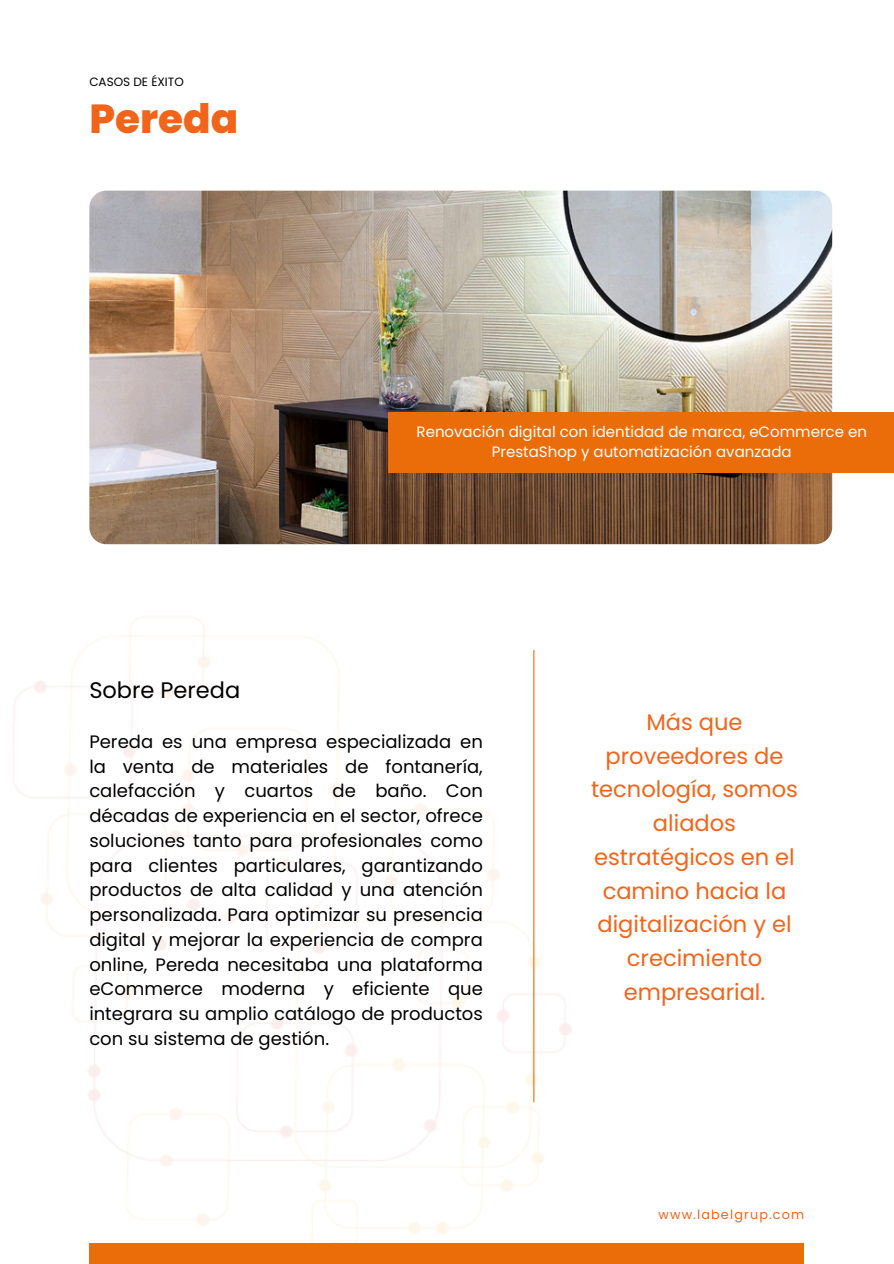
<style>
.page{position:relative;width:894px;height:1264px;background:#fff}
.page>*{position:absolute;margin:0;border:0;box-sizing:border-box;transform-origin:0 0}
.t1{font:800 40.5px "Poppins";color:#f26419}
.t2{font:22.5px/33.8px "Poppins";color:#f26419;text-align:center}
.t3{font:22.5px "Poppins";color:#000}
.t4{font:18px/24.8px "Poppins";color:#000;text-align:justify}
.t5{font:15px/20.2px "Poppins";color:#fff;text-align:center}
.t6{font:12.75px "Poppins";letter-spacing:.09em;color:#f26419}
.t7{font:12px "Poppins";color:#000}
</style>
<div class="page">
<img style="left:13px;top:190px;width:880px;height:1053px">
<hr style="left:533px;top:650px;width:1px;height:451px;background:#eb6d09">
<div style="left:89px;top:1243px;width:715px;height:20px;background:#eb6d09"></div>
<img style="left:89px;top:191px;width:743px;height:353px;border-radius:17px">
<div style="left:388px;top:412px;width:505px;height:60px;background:#eb6d09"></div>
<h3 class="t7" style="left:89px;top:73px;width:96px">CASOS DE ÉXITO</h3>
<h1 class="t1" style="left:89px;top:90px;width:150px">Pereda</h1>
<h5 class="t3" style="left:89px;top:674px;width:152px">Sobre Pereda</h5>
<h2 class="t5" style="left:416px;top:421px;width:452px">Renovación digital con identidad de marca, eCommerce en<br>PrestaShop y automatización avanzada</h2>
<p class="t4" style="left:89px;top:729px;width:395px">Pereda es una empresa especializada en la venta de materiales de fontanería, calefacción y cuartos de baño. Con décadas de experiencia en el sector, ofrece soluciones tanto para profesionales como para clientes particulares, garantizando productos de alta calidad y una atención personalizada. Para optimizar su presencia digital y mejorar la experiencia de compra online, Pereda necesitaba una plataforma eCommerce moderna y eficiente que integrara su amplio catálogo de productos con su sistema de gestión.</p>
<p class="t2" style="left:591px;top:705px;width:208px">Más que proveedores de tecnología, somos aliados estratégicos en el camino hacia la digitalización y el crecimiento empresarial.</p>
<h4 class="t6" style="left:658px;top:1205px;width:147px">www.labelgrup.com</h4>
</div>
